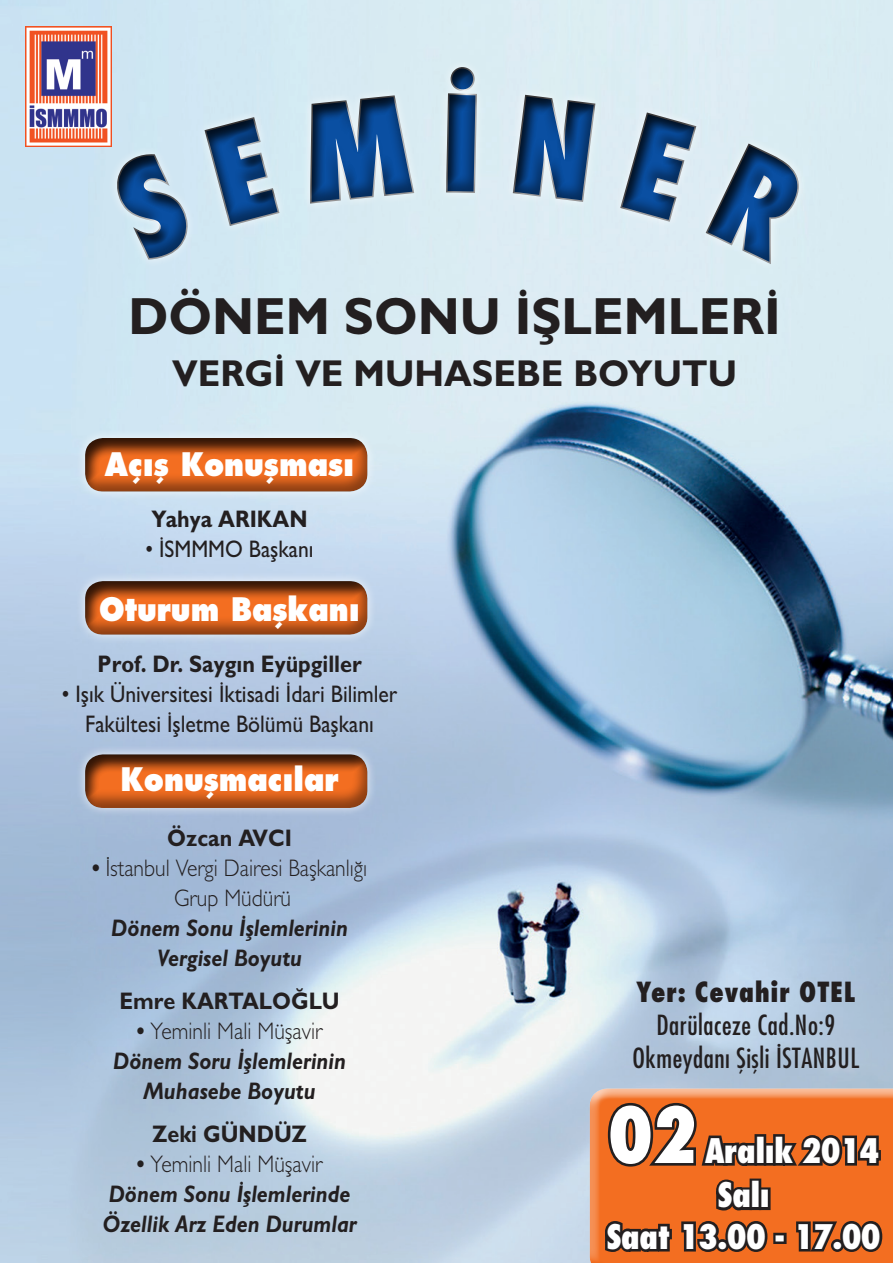
<style>
.page{position:relative;width:893px;height:1263px;background:#fff}
.page>*{position:absolute;margin:0;border:0;box-sizing:border-box;transform-origin:0 0}
.ara_kapak{font:75px "Futura Cond Black Tr";color:#fff}
.t1{font:52.5px "Gill Sans Bold Tr";color:#231f20;scale:.95 1}
.t2{font:37.5px "Gill Sans Bold Tr";color:#231f20;scale:.95 1}
.ara_kapak-2{font:33px/44.4px "Futura Cond Black Tr";letter-spacing:-.02em;color:#fff}
.t3{font:31.5px "Futura Extra Bold Tr";color:#fff;scale:.9 1}
.ara_kapak-3{font:27px "Futura Cond Nr Tr";letter-spacing:.02em;color:#231f20}
.ara_kapak-4{font:27px "Futura Cond Black Tr";letter-spacing:.02em;color:#231f20}
.t4{font:24px "Gill Sans Bold Italic Tr";color:#231f20;scale:.9 1}
.t5{font:24px "Gill Sans Normal Tr";color:#231f20;scale:.9 1}
.t6{font:24px "Gill Sans Light Tr";color:#231f20;scale:.9 1}
.t7{font:24px "Gill Sans Bold Tr";color:#231f20;scale:.9 1}
.s1{font-family:"Gill Sans Bold Tr"}
</style>
<div class="page">
<img style="left:0;top:0;width:893px;height:1263px">
<img style="left:26px;top:26px;width:86px;height:3px">
<div style="left:75px;top:744px;width:302px;height:73px;background:#fff;opacity:.75"></div>
<div style="left:83px;top:754px;width:285px;height:55px;background:#231f20;opacity:.75"></div>
<div style="left:587px;top:1091px;width:306px;height:172px;background:#231f20;opacity:.75"></div>
<svg style="left:601px;top:1045px;width:284px;height:212px;background:#b6704a"></svg>
<div style="left:0;top:29px;width:893px;height:668px;background:#231f20;opacity:.75"></div>
<svg style="left:108px;top:150px;width:88px;height:112px;background:#c1ced6"></svg>
<svg style="left:203px;top:115px;width:78px;height:113px;background:#c1ccd2"></svg>
<svg style="left:302px;top:94px;width:114px;height:111px"></svg>
<svg style="left:444px;top:65px;width:34px;height:130px;background:#b5babc"></svg>
<svg style="left:511px;top:93px;width:86px;height:111px;background:#c4cacd"></svg>
<svg style="left:618px;top:111px;width:80px;height:113px;background:#c4ccd0"></svg>
<svg style="left:704px;top:141px;width:107px;height:125px;background:#c9d3d7"></svg>
<p class="t1" style="left:129px;top:285px;width:688px">DÖNEM SONU İŞLEMLERİ</p>
<p class="t2" style="left:172px;top:352px;width:596px">VERGİ VE MUHASEBE BOYUTU</p>
<p class="t3" style="left:105px;top:444px;width:279px">Açış Konuşması</p>
<p class="t7" style="left:152px;top:505px;width:175px">Yahya ARIKAN</p>
<p class="t5" style="left:146px;top:535px;width:188px">• İSMMMO Başkanı</p>
<p class="t3" style="left:99px;top:589px;width:291px">Oturum Başkanı</p>
<p class="t7" style="left:97px;top:650px;width:295px">Prof. Dr. Saygın Eyüpgiller</p>
<p class="t5" style="left:62px;top:680px;width:375px">• Işık Üniversitesi İktisadi İdari Bilimler</p>
<p class="t5" style="left:85px;top:710px;width:322px">Fakültesi İşletme Bölümü Başkanı</p>
<p class="t3" style="left:121px;top:759px;width:244px">Konuşmacılar</p>
<p class="t7" style="left:167px;top:824px;width:140px">Özcan AVCI</p>
<p class="t6" style="left:92px;top:854px;width:307px"><span class="s1">•</span> İstanbul Vergi Dairesi Başkanlığı</p>
<p class="t6" style="left:174px;top:884px;width:132px">Grup Müdürü</p>
<p class="t4" style="left:111px;top:914px;width:264px">Dönem Sonu İşlemlerinin</p>
<p class="t4" style="left:157px;top:944px;width:163px">Vergisel Boyutu</p>
<p class="t7" style="left:120px;top:987px;width:246px">Emre KARTALOĞLU</p>
<p class="t6" style="left:137px;top:1017px;width:207px"><span class="s1">•</span> Yeminli Mali Müşavir</p>
<p class="t4" style="left:113px;top:1047px;width:260px">Dönem Soru İşlemlerinin</p>
<p class="t4" style="left:143px;top:1077px;width:193px">Muhasebe Boyutu</p>
<p class="t7" style="left:152px;top:1120px;width:173px">Zeki GÜNDÜZ</p>
<p class="t6" style="left:137px;top:1150px;width:207px"><span class="s1">•</span> Yeminli Mali Müşavir</p>
<p class="t4" style="left:109px;top:1180px;width:270px">Dönem Sonu İşlemlerinde</p>
<p class="t4" style="left:102px;top:1210px;width:284px">Özellik Arz Eden Durumlar</p>
<p class="ara_kapak-4" style="left:636px;top:974px;width:221px">Yer: Cevahir OTEL</p>
<p class="ara_kapak-3" style="left:656px;top:1008px;width:180px">Darülaceze Cad.No:9</p>
<p class="ara_kapak-3" style="left:632px;top:1041px;width:228px">Okmeydanı Şişli İSTANBUL</p>
<p class="ara_kapak" style="left:608px;top:1087px;width:91px">02</p>
<p class="ara_kapak-2" style="left:717px;top:1128px;width:163px;text-indent:-13px">Aralık 2014<br>Salı</p>
<p class="ara_kapak-2" style="left:606px;top:1214px;width:276px">Saat 13.00 - 17.00</p>
</div>
